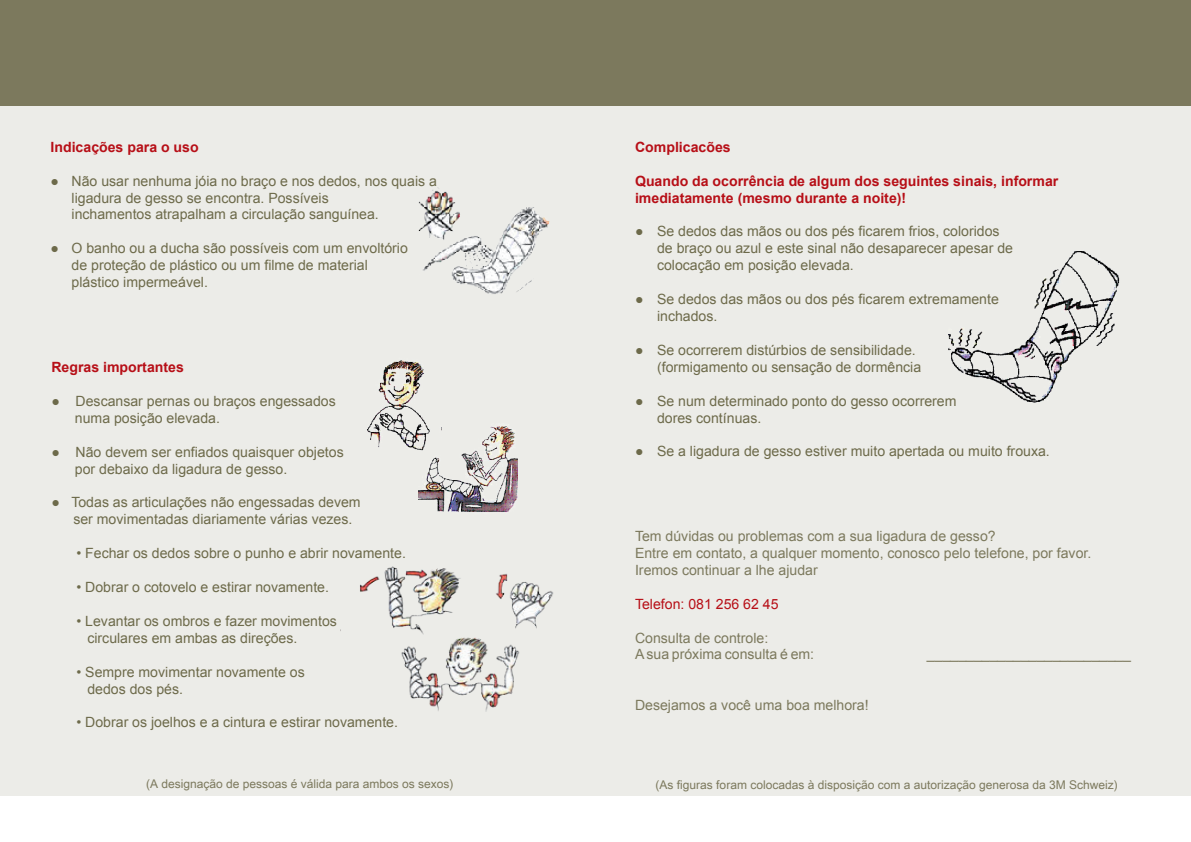
<style>
.page{position:relative;width:1191px;height:842px;background:#fff}
.page>*{position:absolute;margin:0;border:0;box-sizing:border-box;transform-origin:0 0}
.t1{font:14.1px/16.9px "Arial";color:#6d6a4a}
.t2{font:14.1px/16.9px "Arial";color:#7c795d}
.t3{font:700 14.1px/16.9px "Arial";color:#b70f17}
.t4{font:14.1px "Arial";color:#b70f17}
.t5{font:12px "Arial Unicode MS";color:#7c795d}
</style>
<div class="page">
<div style="left:0;top:98px;width:1191px;height:697px;background:#ecece8"></div>
<div style="left:0;top:0;width:1191px;height:105px;background:#7c795d"></div>
<img style="left:948px;top:251px;width:172px;height:152px">
<img style="left:367px;top:360px;width:57px;height:90px">
<img style="left:418px;top:420px;width:99px;height:92px">
<img style="left:340px;top:566px;width:214px;height:146px">
<img style="left:419px;top:187px;width:131px;height:107px">
<p class="t3" style="left:51px;top:139px;width:150px">Indicações para o uso</p>
<p class="t1" style="left:72px;top:172px;width:367px;text-indent:-21px">● Não usar nenhuma jóia no braço e nos dedos, nos quais a ligadura de gesso se encontra. Possíveis<br>inchamentos atrapalham a circulação sanguínea.</p>
<p class="t1" style="left:72px;top:240px;width:338px;text-indent:-21px">● O banho ou a ducha são possíveis com um envoltório de proteção de plástico ou um filme de material plástico impermeável.</p>
<p class="t3" style="left:51px;top:359px;width:134px">Regras importantes</p>
<p class="t1" style="left:75px;top:393px;width:262px;text-indent:-24px">● Descansar pernas ou braços engessados numa posição elevada.</p>
<p class="t1" style="left:75px;top:443px;width:270px;text-indent:-24px">● Não devem ser enfiados quaisquer objetos por debaixo da ligadura de gesso.</p>
<p class="t1" style="left:73px;top:494px;width:289px;text-indent:-22px">● Todas as articulações não engessadas devem ser movimentadas diariamente várias vezes.</p>
<p class="t1" style="left:76px;top:545px;width:331px">• Fechar os dedos sobre o punho e abrir novamente.</p>
<p class="t1" style="left:76px;top:579px;width:254px">• Dobrar o cotovelo e estirar novamente.</p>
<p class="t1" style="left:87px;top:613px;width:251px;text-indent:-11px">• Levantar os ombros e fazer movimentos circulares em ambas as direções.</p>
<p class="t1" style="left:87px;top:663px;width:219px;text-indent:-11px">• Sempre movimentar novamente os dedos dos pés.</p>
<p class="t1" style="left:76px;top:714px;width:323px">• Dobrar os joelhos e a cintura e estirar novamente.</p>
<p class="t3" style="left:635px;top:139px;width:97px">Complicacões</p>
<p class="t3" style="left:635px;top:173px;width:425px">Quando da ocorrência de algum dos seguintes sinais, informar imediatamente (mesmo durante a noite)!</p>
<p class="t1" style="left:657px;top:223px;width:357px;text-indent:-22px">● Se dedos das mãos ou dos pés ficarem frios, coloridos de braço ou azul e este sinal não desaparecer apesar de colocação em posição elevada.</p>
<p class="t1" style="left:657px;top:291px;width:343px;text-indent:-22px">● Se dedos das mãos ou dos pés ficarem extremamente inchados.</p>
<p class="t1" style="left:657px;top:342px;width:266px;text-indent:-22px">● Se ocorrerem distúrbios de sensibilidade. (formigamento ou sensação de dormência</p>
<p class="t1" style="left:657px;top:392px;width:301px;text-indent:-22px">● Se num determinado ponto do gesso ocorrerem dores contínuas.</p>
<p class="t1" style="left:635px;top:443px;width:416px">● Se a ligadura de gesso estiver muito apertada ou muito frouxa.</p>
<p class="t2" style="left:635px;top:528px;width:458px">Tem dúvidas ou problemas com a sua ligadura de gesso?<br>Entre em contato, a qualquer momento, conosco pelo telefone, por favor.<br>Iremos continuar a lhe ajudar</p>
<p class="t4" style="left:635px;top:594px;width:145px">Telefon: 081 256 62 45</p>
<p class="t2" style="left:635px;top:629px;width:181px">Consulta de controle:<br>A sua próxima consulta é em:</p>
<p class="t2" style="left:927px;top:646px;width:205px">__________________________</p>
<p class="t2" style="left:635px;top:697px;width:235px">Desejamos a você uma boa melhora!</p>
<p class="t5" style="left:146px;top:775px;width:309px">(A designação de pessoas é válida para ambos os sexos)</p>
<p class="t5" style="left:655px;top:776px;width:464px">(As figuras foram colocadas à disposição com a autorização generosa da 3M Schweiz)</p>
</div>
